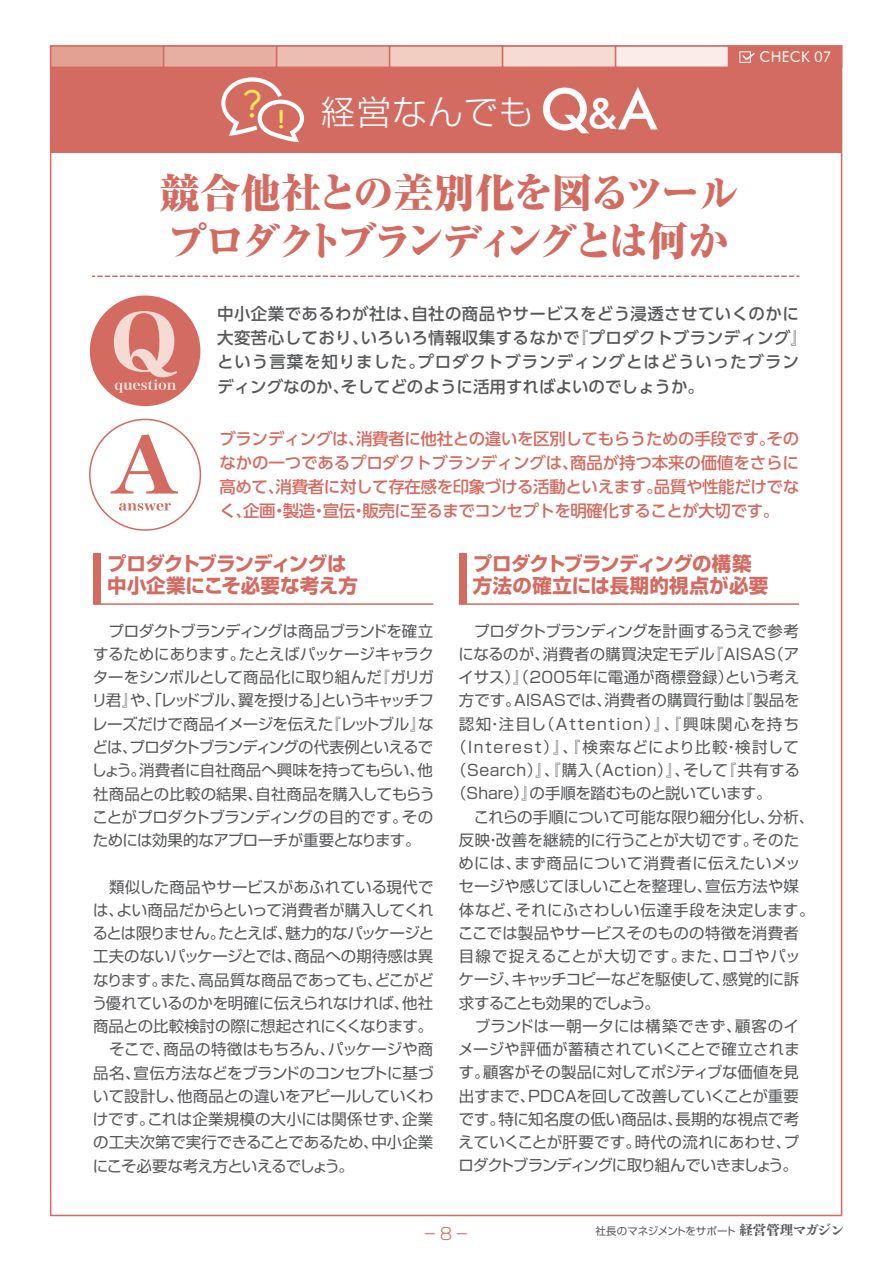
<style>
.page{position:relative;width:893px;height:1263px;background:#fff}
.page>*{position:absolute;margin:0;border:0;box-sizing:border-box;transform-origin:0 0}
.t1{font:800 expanded 40.5px/48px "Ryumin Pro";letter-spacing:-.1em;color:#d46b61}
.t2{font:300 34.05px "Shin Go Pro";letter-spacing:.04em;color:#fff}
.t3{font:700 19.5px/22.5px "Shin Go Pro";letter-spacing:-.02em;color:#d46b61}
.t4{font:500 16.5px/24px "UD Shin Go Pr 6";letter-spacing:-.03em;color:#d46b61;text-align:justify}
.t5{font:500 16.5px/24px "UD Shin Go Pr 6";letter-spacing:.02em;color:#57585a}
.t6{font:300 16.5px "Shin Go Pro";color:#d46b61;scale:.7 1}
.t7{font:15.45px/23.2px "Shin Go Pro";letter-spacing:-.005em;color:#57585a;text-align:justify}
.t8{font:15.45px/23.2px "Shin Go Pro";letter-spacing:-.03em;color:#57585a}
.t9{font:15.45px "Shin Go Pro";letter-spacing:.035em;color:#57585a}
.t10{font:15.45px "Shin Go Pro";letter-spacing:.02em;color:#57585a}
.t11{font:15.45px "Shin Go Pro";letter-spacing:.015em;color:#57585a}
.t12{font:15.45px "Shin Go Pro";letter-spacing:.095em;color:#57585a}
.t13{font:15.45px "Shin Go Pro";letter-spacing:.1em;color:#57585a}
.t14{font:15.45px "Shin Go Pro";letter-spacing:-.035em;color:#57585a}
.t15{font:15.45px "Shin Go Pro";letter-spacing:-.07em;color:#57585a}
.t16{font:15.45px "Shin Go Pro";letter-spacing:.03em;color:#57585a}
.t17{font:15.45px "Shin Go Pro";letter-spacing:.07em;color:#57585a}
.t18{font:15.45px "Shin Go Pro";letter-spacing:-.065em;color:#57585a}
.t19{font:14.85px "Futura BT";letter-spacing:.025em;color:#fff}
.t20{font:10.5px "Shin Go Pro";letter-spacing:-.01em;color:#5a5b5c}
.s1{font-family:"Futura BT";font-weight:500;font-size:57.45px}
.s2{font-family:"Futura BT";font-weight:500;font-size:42.45px}
.s3{font-family:"Tsuku Min Pro";font-weight:800;font-size:13.5px}
</style>
<div class="page">
<hr style="left:93px;top:603px;width:340px;height:2px;background:#d46b61">
<hr style="left:459px;top:603px;width:340px;height:2px;background:#d46b61">
<svg style="left:92px;top:275px;width:707px;height:2px"></svg>
<div style="left:93px;top:553px;width:8px;height:51px;background:#d46b61"></div>
<div style="left:459px;top:553px;width:7px;height:51px;background:#d46b61"></div>
<div style="left:90px;top:296px;width:110px;height:110px;background:#d46b61;border-radius:50%"></div>
<svg style="left:114px;top:311px;width:63px;height:82px"></svg>
<svg style="left:89px;top:419px;width:112px;height:112px"></svg>
<div style="left:51px;top:67px;width:791px;height:85px;background:#d46b61"></div>
<div style="left:50px;top:45px;width:114px;height:23px;background:#e3a193;border:2px solid #d46b61"></div>
<div style="left:163px;top:45px;width:114px;height:23px;background:#e7afa2;border:2px solid #d46b61"></div>
<div style="left:276px;top:45px;width:114px;height:23px;background:#ecbeb3;border:2px solid #d46b61"></div>
<div style="left:389px;top:45px;width:114px;height:23px;background:#f1cdc2;border:2px solid #d46b61"></div>
<div style="left:502px;top:45px;width:114px;height:23px;background:#f5dbd3;border:2px solid #d46b61"></div>
<div style="left:615px;top:45px;width:114px;height:23px;background:#faede9;border:2px solid #d46b61"></div>
<div style="left:728px;top:45px;width:114px;height:23px;background:#d46b61;border:2px solid #d46b61"></div>
<svg style="left:221px;top:77px;width:83px;height:65px"></svg>
<div style="left:739px;top:51px;width:12px;height:12px;border:1px solid #fff"></div>
<svg style="left:741px;top:52px;width:14px;height:9px"></svg>
<h2 class="t2" style="left:243px;top:84px;width:415px"><sup>?</sup> <sub>!</sub> 経営なんでも <span class="s1">Q</span><span class="s2">&amp;</span><span class="s1">A</span></h2>
<h1 class="t1" style="left:160px;top:166px;width:581px">競合他社との差別化を図るツールプロダクトブランディングとは何か</h1>
<p class="t19" style="left:759px;top:48px;width:73px">CHECK 07</p>
<p class="t5" style="left:217px;top:302px;width:592px">中小企業であるわが社は、自社の商品やサービスをどう浸透させていくのかに大変苦心しており、いろいろ情報収集するなかで『プロダクトブランディング』という言葉を知りました。プロダクトブランディングとはどういったブランディングなのか、そしてどのように活用すればよいのでしょうか。</p>
<p class="t4" style="left:219px;top:426px;width:581px">ブランディングは、消費者に他社との違いを区別してもらうための手段です。そのなかの一つであるプロダクトブランディングは、商品が持つ本来の価値をさらに高めて、消費者に対して存在感を印象づける活動といえます。品質や性能だけでなく、企画・製造・宣伝・販売に至るまでコンセプトを明確化することが大切です。</p>
<p class="t3" style="left:107px;top:550px;width:252px">プロダクトブランディングは中小企業にこそ必要な考え方</p>
<p class="t3" style="left:473px;top:550px;width:297px">プロダクトブランディングの構築方法の確立には長期的視点が必要</p>
<p class="t8" style="left:92px;top:617px;width:345px">　プロダクトブランディングは商品ブランドを確立するためにあります。たとえばパッケージキャラクターをシンボルとして商品化に取り組んだ『ガリガリ君』や、「レッドブル、翼を授ける」というキャッチフレーズだけで商品イメージを伝えた『レットブル』などは、プロダクトブランディングの代表例といえるでしょう。消費者に自社商品へ興味を持ってもらい、他社商品との比較の結果、自社商品を購入してもらうことがプロダクトブランディングの目的です。そのためには効果的なアプローチが重要となります。</p>
<p class="t7" style="left:92px;top:873px;width:344px">　類似した商品やサービスがあふれている現代では、よい商品だからといって消費者が購入してくれるとは限りません。たとえば、魅力的なパッケージと工夫のないパッケージとでは、商品への期待感は異なります。また、高品質な商品であっても、どこがどう優れているのかを明確に伝えられなければ、他社商品との比較検討の際に想起されにくくなります。　そこで、商品の特徴はもちろん、パッケージや商品名、宣伝方法などをブランドのコンセプトに基づいて設計し、他商品との違いをアピールしていくわけです。これは企業規模の大小には関係せず、企業の工夫次第で実行できることであるため、中小企業にこそ必要な考え方といえるでしょう。</p>
<p class="t8" style="left:459px;top:617px;width:342px">　プロダクトブランディングを計画するうえで参考</p>
<p class="t10" style="left:458px;top:641px;width:342px">になるのが、消費者の購買決定モデル『AISAS（ア</p>
<p class="t7" style="left:458px;top:664px;width:343px">イサス）』（2005年に電通が商標登録）という考え</p>
<p class="t7" style="left:459px;top:687px;width:342px">方です。AISASでは、消費者の購買行動は『製品を</p>
<p class="t12" style="left:459px;top:711px;width:342px">認知・注目し（Attention）』、『興味関心を持ち</p>
<p class="t13" style="left:451px;top:734px;width:349px">（Interest）』、『検索などにより比較・検討して</p>
<p class="t9" style="left:451px;top:757px;width:350px">（Search）』、『購入（Action）』、そして『共有する</p>
<p class="t7" style="left:451px;top:780px;width:322px">（Share）』の手順を踏むものと説いています。</p>
<p class="t7" style="left:459px;top:803px;width:357px">　これらの手順について可能な限り細分化し、分析、</p>
<p class="t11" style="left:459px;top:827px;width:342px">反映・改善を継続的に行うことが大切です。そのた</p>
<p class="t16" style="left:459px;top:850px;width:344px">めには、まず商品について消費者に伝えたいメッ</p>
<p class="t7" style="left:459px;top:873px;width:342px">セージや感じてほしいことを整理し、宣伝方法や媒</p>
<p class="t10" style="left:459px;top:897px;width:357px">体など、それにふさわしい伝達手段を決定します。</p>
<p class="t7" style="left:458px;top:919px;width:342px">ここでは製品やサービスそのものの特徴を消費者</p>
<p class="t17" style="left:459px;top:943px;width:343px">目線で捉えることが大切です。また、ロゴやパッ</p>
<p class="t14" style="left:459px;top:967px;width:342px">ケージ、キャッチコピーなどを駆使して、感覚的に訴</p>
<p class="t18" style="left:459px;top:990px;width:203px">求することも効果的でしょう。</p>
<p class="t9" style="left:459px;top:1013px;width:342px">　ブランドは一朝一夕には構築できず、顧客のイ</p>
<p class="t11" style="left:458px;top:1036px;width:343px">メージや評価が蓄積されていくことで確立されま</p>
<p class="t7" style="left:459px;top:1059px;width:342px">す。顧客がその製品に対してポジティブな価値を見</p>
<p class="t7" style="left:459px;top:1082px;width:342px">出すまで、PDCAを回して改善していくことが重要</p>
<p class="t7" style="left:459px;top:1105px;width:342px">です。特に知名度の低い商品は、長期的な視点で考</p>
<p class="t7" style="left:459px;top:1129px;width:342px">えていくことが肝要です。時代の流れにあわせ、プ</p>
<p class="t15" style="left:458px;top:1153px;width:341px">ロダクトブランディングに取り組んでいきましょう。</p>
<p class="t6" style="left:424px;top:1220px;width:63px">ー 8 ー</p>
<p class="t20" style="left:595px;top:1223px;width:250px">社長のマネジメントをサポート<span class="s3">経営管理マガジン</span></p>
</div>
